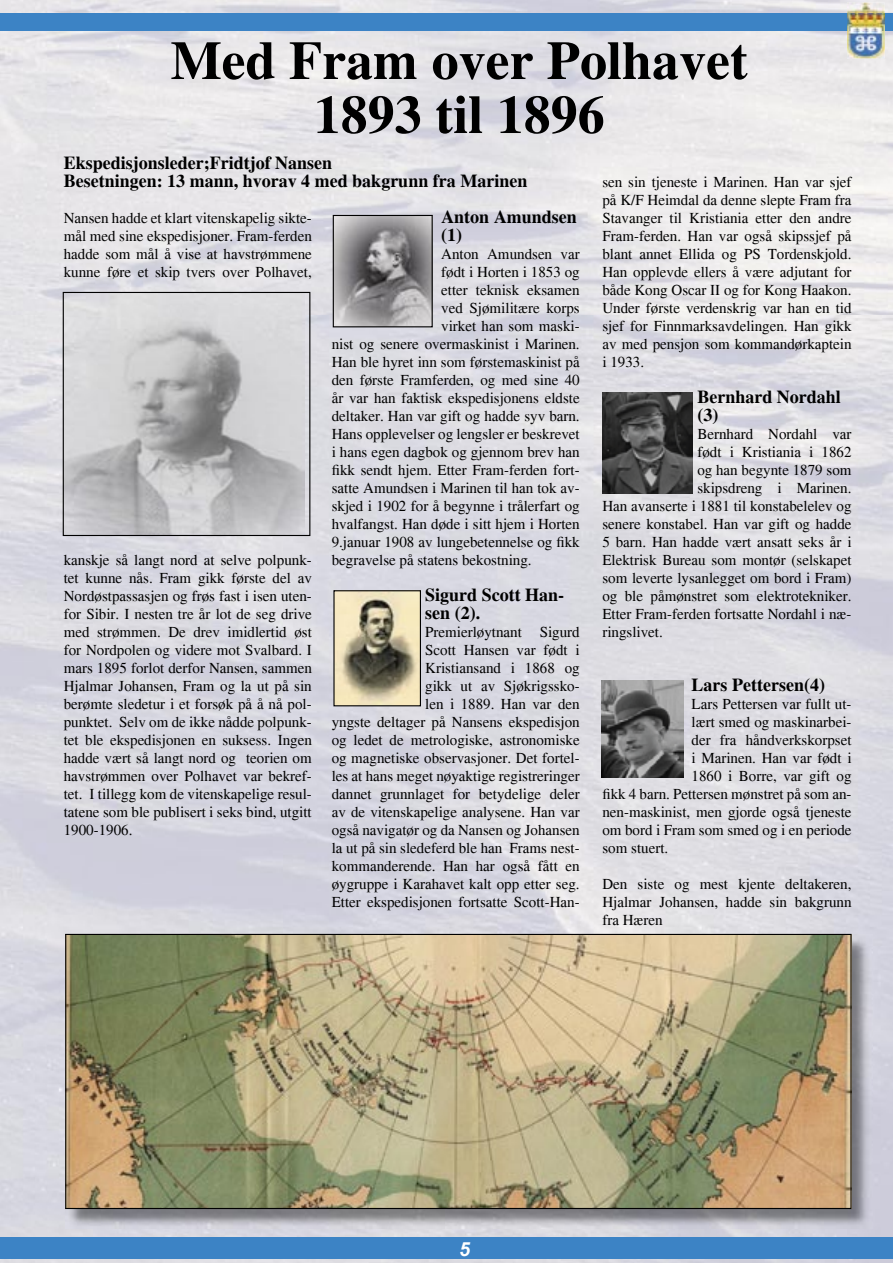
<style>
.page{position:relative;width:893px;height:1263px;background:#fff}
.page>*{position:absolute;margin:0;border:0;box-sizing:border-box;transform-origin:0 0}
.t1{font:700 54px/54px "Times";color:#000;text-align:center}
.t2{font:italic 700 19.5px "Arial";color:#fff}
.t3{font:700 18px/18px "Times";color:#000}
.t4{font:15px/18px "Times";color:#000;text-align:justify}
</style>
<div class="page">
<img style="left:283px;top:315px;width:610px;height:631px">
<div style="left:0;top:1237px;width:893px;height:22px;background:#3c83c5"></div>
<div style="left:0;top:13px;width:893px;height:18px;background:#3c83c5"></div>
<img style="left:847px;top:3px;width:38px;height:55px">
<img style="left:847px;top:13px;width:38px;height:18px">
<svg style="left:333px;top:215px;width:100px;height:112px;background:#908e90"></svg>
<svg style="left:63px;top:292px;width:247px;height:244px;background:#c0c0c2"></svg>
<img style="left:66px;top:935px;width:806px;height:294px">
<svg style="left:65px;top:934px;width:787px;height:275px;background:#a89e77"></svg>
<svg style="left:333px;top:590px;width:88px;height:116px;background:#b2a98d"></svg>
<img style="left:602px;top:392px;width:90px;height:101px">
<img style="left:601px;top:680px;width:82px;height:98px">
<h1 class="t1" style="left:171px;top:34px;width:579px">Med Fram over Polhavet<br>1893 til 1896</h1>
<p class="t3" style="left:64px;top:153px;width:465px">Ekspedisjonsleder;Fridtjof Nansen<br>Besetningen: 13 mann, hvorav 4 med bakgrunn fra Marinen</p>
<p class="t4" style="left:64px;top:208px;width:250px">Nansen hadde et klart vitenskapelig sikte&shy;mål med sine ekspedisjoner. Fram-ferden hadde som mål å vise at havstrømmene kunne føre et skip tvers over Polhavet,</p>
<p class="t4" style="left:602px;top:172px;width:251px">sen sin tjeneste i Marinen. Han var sjef på K/F Heimdal da denne slepte Fram fra Stavanger til Kristiania etter den andre Fram-ferden. Han var også skipssjef på blant annet Ellida og PS Tordenskjold.<br>Han opplevde ellers å være adjutant for både Kong Oscar II og for Kong Haakon.<br>Under første verdenskrig var han en tid sjef for Finnmarksavdelingen. Han gikk av med pensjon som kommandørkaptein i 1933.</p>
<p class="t3" style="left:697px;top:387px;width:145px">Bernhard Nordahl (3)</p>
<p class="t4" style="left:697px;top:424px;width:156px">Bernhard Nordahl var</p>
<p class="t4" style="left:697px;top:442px;width:156px">født i Kristiania i 1862</p>
<p class="t4" style="left:697px;top:460px;width:156px">og han begynte 1879 som</p>
<p class="t4" style="left:697px;top:478px;width:156px">skipsdreng i Marinen.</p>
<p class="t4" style="left:602px;top:496px;width:251px">Han avanserte i 1881 til konstabelelev og</p>
<p class="t4" style="left:602px;top:514px;width:251px">senere konstabel. Han var gift og hadde</p>
<p class="t4" style="left:602px;top:532px;width:251px">5 barn. Han hadde vært ansatt seks år i</p>
<p class="t4" style="left:602px;top:550px;width:251px">Elektrisk Bureau som montør (selskapet</p>
<p class="t4" style="left:602px;top:568px;width:251px">som leverte lysanlegget om bord i Fram)</p>
<p class="t4" style="left:602px;top:586px;width:251px">og ble påmønstret som elektrotekniker.</p>
<p class="t4" style="left:602px;top:604px;width:251px">Etter Fram-ferden fortsatte Nordahl i næ-</p>
<p class="t4" style="left:602px;top:622px;width:62px">ringslivet.</p>
<p class="t3" style="left:691px;top:675px;width:135px">Lars Pettersen(4)</p>
<p class="t4" style="left:691px;top:694px;width:161px">Lars Pettersen var fullt ut-</p>
<p class="t4" style="left:691px;top:712px;width:161px">lært smed og maskinarbei-</p>
<p class="t4" style="left:691px;top:730px;width:161px">der fra håndverkskorpset</p>
<p class="t4" style="left:691px;top:748px;width:161px">i Marinen. Han var født i</p>
<p class="t4" style="left:691px;top:766px;width:161px">1860 i Borre, var gift og</p>
<p class="t4" style="left:602px;top:784px;width:251px">fikk 4 barn. Pettersen mønstret på som an-</p>
<p class="t4" style="left:602px;top:802px;width:251px">nen-maskinist, men gjorde også tjeneste</p>
<p class="t4" style="left:602px;top:820px;width:251px">om bord i Fram som smed og i en periode</p>
<p class="t4" style="left:602px;top:838px;width:67px">som stuert.</p>
<p class="t4" style="left:602px;top:874px;width:251px">Den siste og mest kjente deltakeren, Hjalmar Johansen, hadde sin bakgrunn fra Hæren</p>
<p class="t3" style="left:441px;top:207px;width:137px">Anton Amundsen (1)</p>
<p class="t4" style="left:441px;top:244px;width:140px">Anton Amundsen var</p>
<p class="t4" style="left:441px;top:262px;width:140px">født i Horten i 1853 og</p>
<p class="t4" style="left:441px;top:280px;width:140px">etter teknisk eksamen</p>
<p class="t4" style="left:441px;top:298px;width:140px">ved Sjømilitære korps</p>
<p class="t4" style="left:441px;top:316px;width:140px">virket han som maski-</p>
<p class="t4" style="left:332px;top:334px;width:250px">nist og senere overmaskinist i Marinen.</p>
<p class="t4" style="left:332px;top:352px;width:250px">Han ble hyret inn som førstemaskinist på</p>
<p class="t4" style="left:332px;top:370px;width:250px">den første Framferden, og med sine 40</p>
<p class="t4" style="left:332px;top:388px;width:250px">år var han faktisk ekspedisjonens eldste</p>
<p class="t4" style="left:332px;top:406px;width:250px">deltaker. Han var gift og hadde syv barn.</p>
<p class="t4" style="left:332px;top:424px;width:250px">Hans opplevelser og lengsler er beskrevet</p>
<p class="t4" style="left:332px;top:442px;width:249px">i hans egen dagbok og gjennom brev han</p>
<p class="t4" style="left:332px;top:460px;width:250px">fikk sendt hjem. Etter Fram-ferden fort-</p>
<p class="t4" style="left:332px;top:478px;width:250px">satte Amundsen i Marinen til han tok av-</p>
<p class="t4" style="left:332px;top:496px;width:250px">skjed i 1902 for å begynne i trålerfart og</p>
<p class="t4" style="left:332px;top:514px;width:250px">hvalfangst. Han døde i sitt hjem i Horten</p>
<p class="t4" style="left:332px;top:532px;width:250px">9.januar 1908 av lungebetennelse og fikk</p>
<p class="t4" style="left:332px;top:550px;width:201px">begravelse på statens bekostning.</p>
<p class="t3" style="left:425px;top:585px;width:141px">Sigurd Scott Han&shy;sen (2).</p>
<p class="t4" style="left:332px;top:622px;width:250px;text-align:right">Premierløytnant Sigurd<br>Scott Hansen var født i<br>Kristiansand i 1868 og<br>gikk ut av Sjøkrigssko-<br>len i 1889. Han var den<br>yngste deltager på Nansens ekspedisjon og ledet de metrologiske, astronomiske og magnetiske observasjoner. Det fortel&shy;les at hans meget nøyaktige registreringer dannet grunnlaget for betydelige deler av de vitenskapelige analysene. Han var også navigatør og da Nansen og Johansen la ut på sin sledeferd ble han Frams nest&shy;kommanderende. Han har også fått en øygruppe i Karahavet kalt opp etter seg.<br>Etter ekspedisjonen fortsatte Scott-Han-</p>
<p class="t4" style="left:64px;top:550px;width:250px">kanskje så langt nord at selve polpunk&shy;tet kunne nås. Fram gikk første del av Nordøstpassasjen og frøs fast i isen uten&shy;for Sibir. I nesten tre år lot de seg drive med strømmen. De drev imidlertid øst for Nordpolen og videre mot Svalbard. I mars 1895 forlot derfor Nansen, sammen Hjalmar Johansen, Fram og la ut på sin berømte sledetur i et forsøk på å nå pol&shy;punktet. Selv om de ikke nådde polpunk&shy;tet ble ekspedisjonen en suksess. Ingen hadde vært så langt nord og teorien om havstrømmen over Polhavet var bekref&shy;tet. I tillegg kom de vitenskapelige resul&shy;tatene som ble publisert i seks bind, utgitt 1900-1906.</p>
<h2 class="t2" style="left:459px;top:1236px;width:12px">5</h2>
</div>
